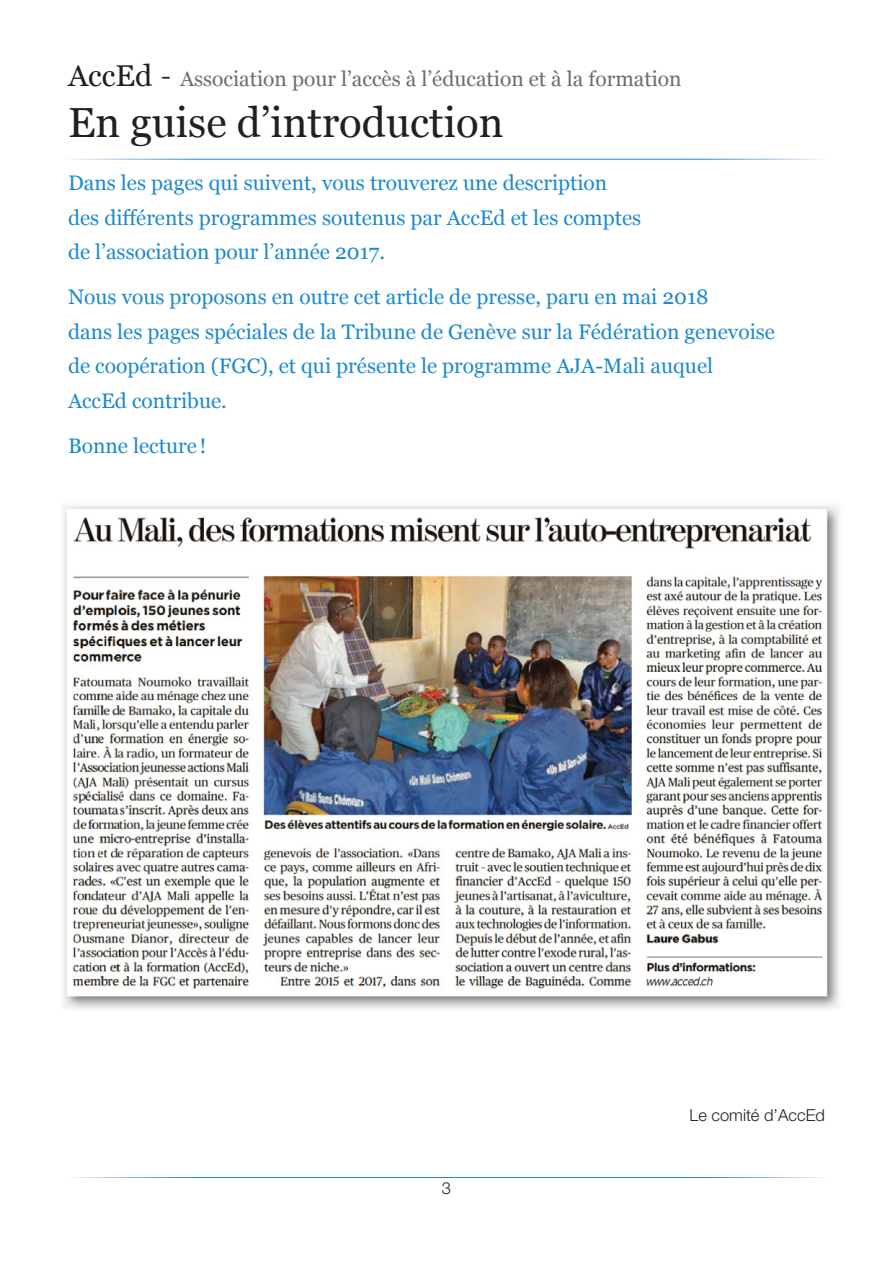
<style>
.page{position:relative;width:893px;height:1263px;background:#fff}
.page>*{position:absolute;margin:0;border:0;box-sizing:border-box;transform-origin:0 0}
.titre_projet{font:42px "Georgia";color:#231f20}
.chapeau{font:21px/34.5px "Georgia";color:#1d8acb}
.tetiere_titre{font:21px "Georgia";color:#6c6d70}
.texte_courant{font:300 16.5px "Helvetica Neue LT Std";color:#231f20}
.s1{font-size:30px;color:#231f20}
.s2{font-family:"Helvetica Neue LT Std";font-weight:300;font-size:30px;color:#231f20}
</style>
<div class="page">
<hr style="left:191px;top:1177px;width:512px;height:1px;background:#1d8acb">
<hr style="left:191px;top:159px;width:512px;height:1px;background:#1d8acb">
<img style="left:63px;top:505px;width:776px;height:504px">
<p class="tetiere_titre" style="left:68px;top:64px;width:615px"><span class="s1">AccEd</span> <span class="s2">-</span> Association pour l’accès à l’éducation et à la formation</p>
<p class="titre_projet" style="left:68px;top:92px;width:437px">En guise d’introduction</p>
<p class="chapeau" style="left:68px;top:165px;width:575px">Dans les pages qui suivent, vous trouverez une description des différents programmes soutenus par AccEd et les comptes de l’association pour l’année 2017.</p>
<p class="chapeau" style="left:68px;top:279px;width:708px">Nous vous proposons en outre cet article de presse, paru en mai 2018<br>dans les pages spéciales de la Tribune de Genève sur la Fédération genevoise de coopération (FGC), et qui présente le programme AJA-Mali auquel AccEd contribue.</p>
<p class="chapeau" style="left:68px;top:428px;width:140px">Bonne lecture !</p>
<p class="texte_courant" style="left:442px;top:1178px;width:11px">3</p>
<p class="texte_courant" style="left:689px;top:1105px;width:137px">Le comité d’AccEd</p>
</div>
